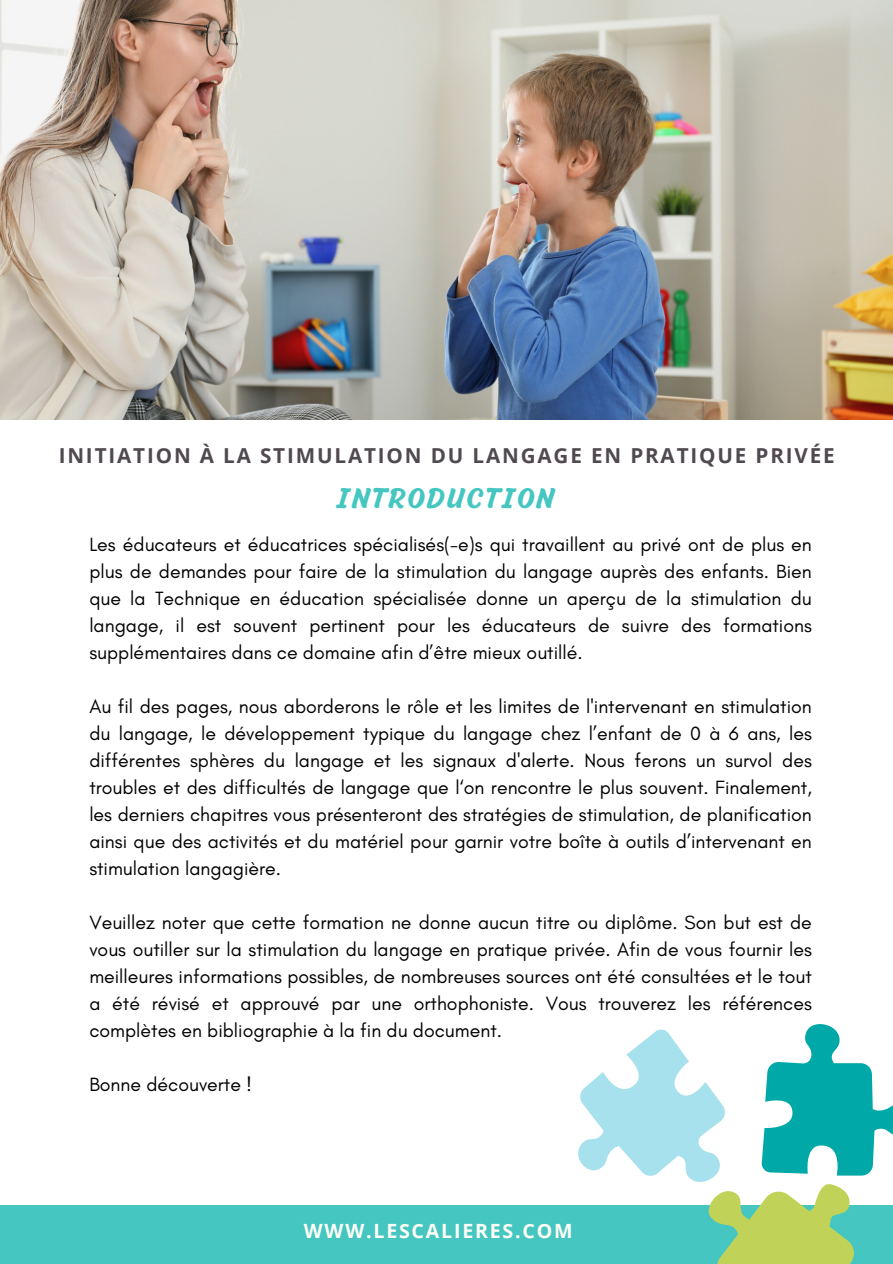
<style>
.page{position:relative;width:893px;height:1264px;background:#fff}
.page>*{position:absolute;margin:0;border:0;box-sizing:border-box;transform-origin:0 0}
.t1{font:30.9px "Michegar";letter-spacing:.07em;color:#45c6c1}
.t2{font:700 20.7px "Open Sans";letter-spacing:.09em;color:#514950}
.t3{font:700 19.65px "Open Sans";letter-spacing:.09em;color:#fffef6}
.t4{font:19.5px/27px "Glacial Indifference";color:#000;text-align:justify}
</style>
<div class="page">
<img style="left:0;top:0;width:892px;height:419px">
<div style="left:0;top:1204px;width:892px;height:59px;background:#45c6c1"></div>
<svg style="left:571px;top:1024px;width:321px;height:239px"></svg>
<p class="t2" style="left:59px;top:441px;width:777px">INITIATION À LA STIMULATION DU LANGAGE EN PRATIQUE PRIVÉE</p>
<p class="t1" style="left:338px;top:485px;width:219px">INTRODUCTION</p>
<p class="t4" style="left:89px;top:531px;width:724px">Les éducateurs et éducatrices spécialisés(-e)s qui travaillent au privé ont de plus en plus de demandes pour faire de la stimulation du langage auprès des enfants. Bien que la Technique en éducation spécialisée donne un aperçu de la stimulation du langage, il est souvent pertinent pour les éducateurs de suivre des formations supplémentaires dans ce domaine afin d’être mieux outillé.</p>
<p class="t4" style="left:89px;top:693px;width:724px">Au fil des pages, nous aborderons le rôle et les limites de l'intervenant en stimulation du langage, le développement typique du langage chez l’enfant de 0 à 6 ans, les différentes sphères du langage et les signaux d'alerte. Nous ferons un survol des troubles et des difficultés de langage que l‘on rencontre le plus souvent. Finalement, les derniers chapitres vous présenteront des stratégies de stimulation, de planification ainsi que des activités et du matériel pour garnir votre boîte à outils d’intervenant en stimulation langagière.</p>
<p class="t4" style="left:89px;top:909px;width:724px">Veuillez noter que cette formation ne donne aucun titre ou diplôme. Son but est de vous outiller sur la stimulation du langage en pratique privée. Afin de vous fournir les meilleures informations possibles, de nombreuses sources ont été consultées et le tout a été révisé et approuvé par une orthophoniste. Vous trouverez les références complètes en bibliographie à la fin du document.</p>
<p class="t4" style="left:89px;top:1071px;width:164px">Bonne découverte !</p>
<p class="t3" style="left:304px;top:1217px;width:270px">WWW.LESCALIERES.COM</p>
</div>
